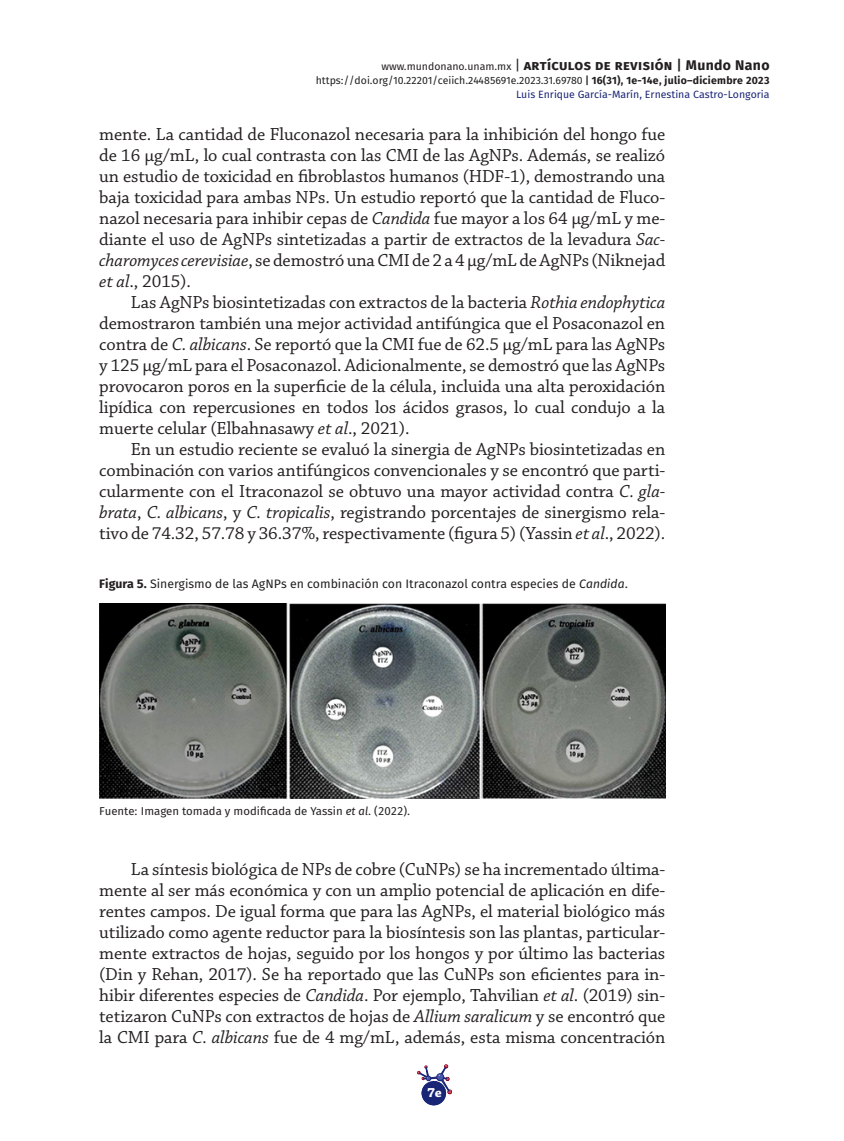
<style>
.page{position:relative;width:844px;height:1141px;background:#fff}
.page>*{position:absolute;margin:0;border:0;box-sizing:border-box;transform-origin:0 0}
.Body_Text{font:18.38px/21px "Chaparral Pro";letter-spacing:-.005em;color:#231f20;text-align:justify}
.t1{font:700 14px "Fira Sans OT";letter-spacing:.025em;color:#231f20}
.t2{font:700 14px "Chaparral Pro";color:#fff}
.Pie_Figura{font:12.25px "Fira Sans OT";color:#231f20}
.Pie_Figura-2{font:11.38px "Fira Sans OT";color:#231f20}
.t3{font:10.5px/14px "Fira Sans OT";color:#231f20;text-align:right}
.s1{font-weight:400;font-size:10.5px}
.s2{font-weight:400}
.s3{font-family:"Fira Sans OT Medium";font-weight:400}
.s4{font-family:"Fira Sans OT Medium"}
.s5{font-weight:700}
.s6{color:#192575}
.s7{font-style:italic}
</style>
<div class="page">
<svg style="left:417px;top:1065px;width:34px;height:40px"></svg>
<div style="left:421px;top:1081px;width:25px;height:24px;background:#192575;border-radius:50%"></div>
<img style="left:99px;top:603px;width:566px;height:196px">
<p class="t1" style="left:381px;top:55px;width:389px"><span class="s1">www.mundonano.unam.mx</span> <span class="s2">|</span> artículos de revisión <span class="s3">|</span> Mundo Nano</p>
<p class="t3" style="left:316px;top:74px;width:455px">https://doi.org/10.22201/ceiich.24485691e.2023.31.69780 <span class="s4">|</span> <span class="s5">16(31), 1e-14e, julio–diciembre 2023<br></span><span class="s6">Luis Enrique García-Marín, Ernestina Castro-Longoria</span></p>
<p class="Body_Text" style="left:99px;top:124px;width:567px">mente. La cantidad de Fluconazol necesaria para la inhibición del hongo fue de 16 µg/mL, lo cual contrasta con las CMI de las AgNPs. Además, se realizó un estudio de toxicidad en fibroblastos humanos (HDF-1), demostrando una baja toxicidad para ambas NPs. Un estudio reportó que la cantidad de Fluco&shy;nazol necesaria para inhibir cepas de <span class="s7">Candida</span> fue mayor a los 64 µg/mL y me&shy;diante el uso de AgNPs sintetizadas a partir de extractos de la levadura <span class="s7">Sac&shy;charomyces cerevisiae</span>, se demostró una CMI de 2 a 4 µg/mL de AgNPs (Niknejad <span class="s7">et al</span>., 2015).</p>
<p class="Body_Text" style="left:99px;top:292px;width:567px;text-indent:32px">Las AgNPs biosintetizadas con extractos de la bacteria <span class="s7">Rothia endophytica </span>demostraron también una mejor actividad antifúngica que el Posaconazol en contra de <span class="s7">C. albicans</span>. Se reportó que la CMI fue de 62.5 µg/mL para las AgNPs y 125 µg/mL para el Posaconazol. Adicionalmente, se demostró que las AgNPs provocaron poros en la superficie de la célula, incluida una alta peroxidación lipídica con repercusiones en todos los ácidos grasos, lo cual condujo a la muerte celular (Elbahnasawy <span class="s7">et al</span>., 2021).</p>
<p class="Body_Text" style="left:99px;top:439px;width:567px;text-indent:32px">En un estudio reciente se evaluó la sinergia de AgNPs biosintetizadas en combinación con varios antifúngicos convencionales y se encontró que parti&shy;cularmente con el Itraconazol se obtuvo una mayor actividad contra <span class="s7">C. gla&shy;brata</span>, <span class="s7">C. albicans</span>, y <span class="s7">C. tropicalis</span>, registrando porcentajes de sinergismo rela&shy;tivo de 74.32, 57.78 y 36.37%, respectivamente (figura 5) (Yassin <span class="s7">et al</span>., 2022).</p>
<p class="Pie_Figura" style="left:99px;top:576px;width:530px"><span class="s5">Figura 5.</span> Sinergismo de las AgNPs en combinación con Itraconazol contra especies de <span class="s7">Candida</span>.</p>
<p class="Pie_Figura-2" style="left:99px;top:803px;width:312px">Fuente: Imagen tomada y modificada de Yassin <span class="s7">et al</span>. (2022).</p>
<p class="Body_Text" style="left:99px;top:859px;width:567px;text-indent:32px">La síntesis biológica de NPs de cobre (CuNPs) se ha incrementado última&shy;mente al ser más económica y con un amplio potencial de aplicación en dife&shy;rentes campos. De igual forma que para las AgNPs, el material biológico más utilizado como agente reductor para la biosíntesis son las plantas, particular&shy;mente extractos de hojas, seguido por los hongos y por último las bacterias (Din y Rehan, 2017). Se ha reportado que las CuNPs son eficientes para in&shy;hibir diferentes especies de <span class="s7">Candida</span>. Por ejemplo, Tahvilian <span class="s7">et al</span>. (2019) sin&shy;tetizaron CuNPs con extractos de hojas de <span class="s7">Allium saralicum</span> y se encontró que la CMI para <span class="s7">C. albicans</span> fue de 4 mg/mL, además, esta misma concentración</p>
<p class="t2" style="left:427px;top:1085px;width:16px">7e</p>
</div>
